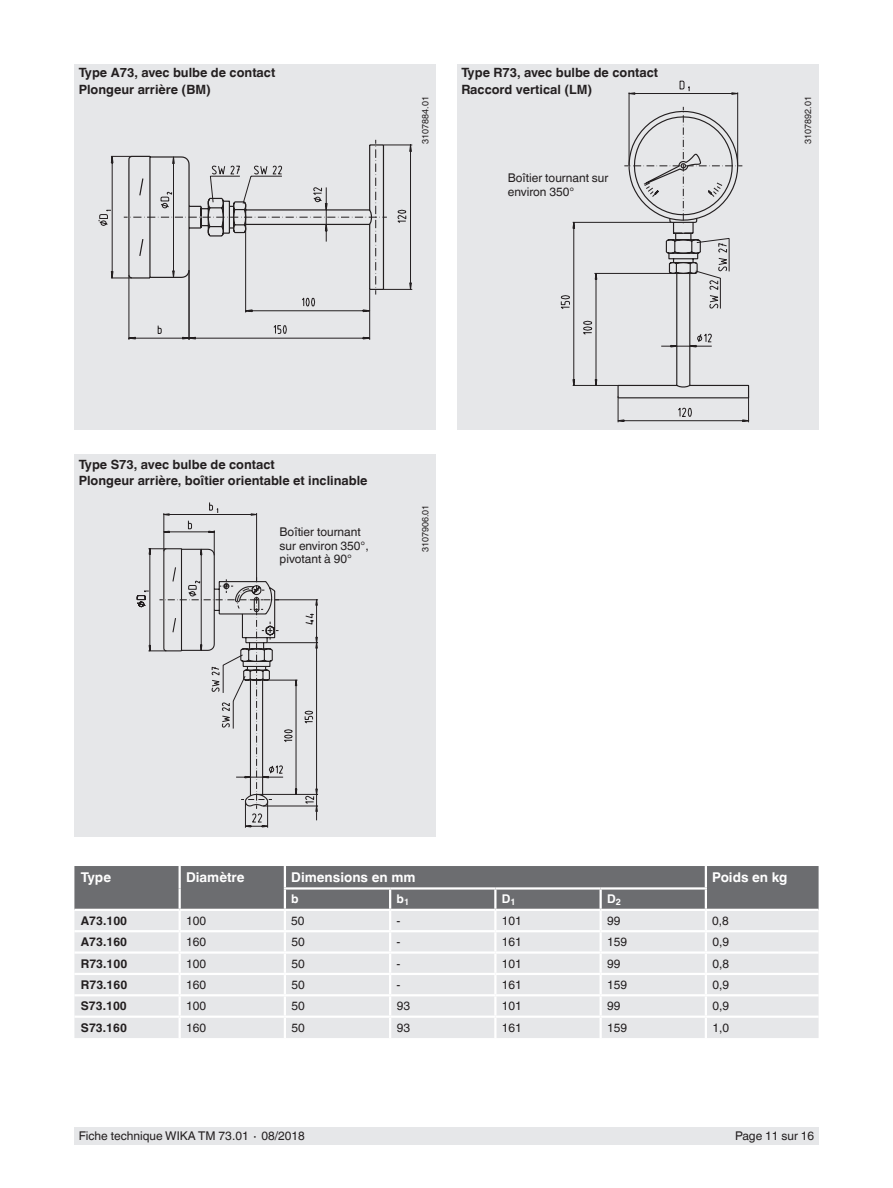
<style>
.page{position:relative;width:893px;height:1188px;background:#fff}
.page>*{position:absolute;margin:0;border:0;box-sizing:border-box;transform-origin:0 0}
.t1{font:700 13.5px "Helvetica World";color:#fff}
.t2{font:700 12.75px/16.5px "Helvetica World";color:#231f20}
.t3{font:12px/13.5px "Helvetica World";color:#231f20}
.t4{font:700 12px "Helvetica World";color:#231f20}
.t5{font:700 12px "Helvetica World";color:#fff}
.t6{font:9px "Helvetica World";color:#231f20}
</style>
<div class="page">
<div style="left:74px;top:1128px;width:745px;height:17px;background:#e6e7e9"></div>
<div style="left:457px;top:64px;width:362px;height:365px;background:#e6e7e9"></div>
<div style="left:74px;top:64px;width:362px;height:365px;background:#e6e7e9"></div>
<div style="left:74px;top:454px;width:362px;height:383px;background:#e6e7e9"></div>
<div style="left:74px;top:996px;width:745px;height:42px;background:#e6e7e9"></div>
<hr style="left:179px;top:996px;width:2px;height:20px;background:#fff">
<hr style="left:284px;top:996px;width:2px;height:20px;background:#fff">
<hr style="left:389px;top:996px;width:2px;height:20px;background:#fff">
<hr style="left:494px;top:996px;width:2px;height:20px;background:#fff">
<hr style="left:599px;top:996px;width:3px;height:20px;background:#fff">
<hr style="left:705px;top:996px;width:2px;height:20px;background:#fff">
<hr style="left:74px;top:1016px;width:106px;height:2px;background:#fff">
<hr style="left:180px;top:1016px;width:105px;height:2px;background:#fff">
<hr style="left:179px;top:1018px;width:2px;height:20px;background:#fff">
<hr style="left:285px;top:1016px;width:105px;height:2px;background:#fff">
<hr style="left:284px;top:1018px;width:2px;height:20px;background:#fff">
<hr style="left:390px;top:1016px;width:105px;height:2px;background:#fff">
<hr style="left:389px;top:1018px;width:2px;height:20px;background:#fff">
<hr style="left:495px;top:1016px;width:106px;height:2px;background:#fff">
<hr style="left:494px;top:1018px;width:2px;height:20px;background:#fff">
<hr style="left:601px;top:1016px;width:105px;height:2px;background:#fff">
<hr style="left:599px;top:1018px;width:3px;height:20px;background:#fff">
<hr style="left:706px;top:1016px;width:113px;height:2px;background:#fff">
<hr style="left:705px;top:1018px;width:2px;height:20px;background:#fff">
<svg style="left:74px;top:866px;width:745px;height:128px;background:#c0c1c3"></svg>
<hr style="left:180px;top:909px;width:105px;height:2px;background:#fff">
<hr style="left:285px;top:909px;width:105px;height:2px;background:#fff">
<hr style="left:390px;top:909px;width:105px;height:2px;background:#fff">
<hr style="left:495px;top:909px;width:106px;height:2px;background:#fff">
<hr style="left:601px;top:909px;width:105px;height:2px;background:#fff">
<hr style="left:706px;top:909px;width:113px;height:2px;background:#fff">
<hr style="left:74px;top:909px;width:106px;height:2px;background:#fff">
<svg style="left:128px;top:139px;width:279px;height:201px"></svg>
<svg style="left:98px;top:144px;width:287px;height:147px"></svg>
<svg style="left:560px;top:81px;width:125px;height:305px"></svg>
<svg style="left:617px;top:85px;width:132px;height:337px"></svg>
<svg style="left:143px;top:502px;width:175px;height:326px"></svg>
<p class="t2" style="left:79px;top:65px;width:198px">Type A73, avec bulbe de contact<br>Plongeur arrière (BM)</p>
<p class="t2" style="left:461px;top:65px;width:198px">Type R73, avec bulbe de contact<br>Raccord vertical (LM)</p>
<p class="t6" style="left:420px;top:144px;width:49px;rotate:-90deg">3107884.01</p>
<p class="t6" style="left:803px;top:144px;width:49px;rotate:-90deg">3107892.01</p>
<p class="t3" style="left:508px;top:171px;width:102px">Boîtier tournant sur environ 350°</p>
<p class="t2" style="left:79px;top:456px;width:290px">Type S73, avec bulbe de contact<br>Plongeur arrière, boîtier orientable et inclinable</p>
<p class="t3" style="left:280px;top:525px;width:91px">Boîtier tournant sur environ 350°, pivotant à 90°</p>
<p class="t6" style="left:420px;top:552px;width:49px;rotate:-90deg">3107906.01</p>
<p class="t1" style="left:81px;top:870px;width:32px">Type</p>
<p class="t1" style="left:186px;top:870px;width:60px">Diamètre</p>
<p class="t1" style="left:291px;top:870px;width:126px">Dimensions en mm</p>
<p class="t1" style="left:712px;top:870px;width:77px">Poids en kg</p>
<p class="t5" style="left:291px;top:892px;width:9px">b</p>
<p class="t5" style="left:397px;top:892px;width:14px">b<sub>1</sub></p>
<p class="t5" style="left:502px;top:892px;width:15px">D<sub>1</sub></p>
<p class="t5" style="left:607px;top:892px;width:15px">D<sub>2</sub></p>
<p class="t4" style="left:81px;top:914px;width:48px">A73.100</p>
<p class="t3" style="left:186px;top:914px;width:22px">100</p>
<p class="t3" style="left:291px;top:914px;width:15px">50</p>
<p class="t3" style="left:397px;top:914px;width:5px">-</p>
<p class="t3" style="left:502px;top:914px;width:22px">101</p>
<p class="t3" style="left:607px;top:914px;width:15px">99</p>
<p class="t3" style="left:712px;top:914px;width:18px">0,8</p>
<p class="t4" style="left:81px;top:935px;width:48px">A73.160</p>
<p class="t3" style="left:186px;top:935px;width:22px">160</p>
<p class="t3" style="left:291px;top:935px;width:15px">50</p>
<p class="t3" style="left:397px;top:935px;width:5px">-</p>
<p class="t3" style="left:502px;top:935px;width:22px">161</p>
<p class="t3" style="left:607px;top:935px;width:22px">159</p>
<p class="t3" style="left:712px;top:935px;width:18px">0,9</p>
<p class="t4" style="left:81px;top:956px;width:48px">R73.100</p>
<p class="t3" style="left:186px;top:957px;width:22px">100</p>
<p class="t3" style="left:291px;top:957px;width:15px">50</p>
<p class="t3" style="left:397px;top:957px;width:5px">-</p>
<p class="t3" style="left:502px;top:957px;width:22px">101</p>
<p class="t3" style="left:607px;top:957px;width:15px">99</p>
<p class="t3" style="left:712px;top:957px;width:18px">0,8</p>
<p class="t4" style="left:81px;top:978px;width:48px">R73.160</p>
<p class="t3" style="left:186px;top:978px;width:22px">160</p>
<p class="t3" style="left:291px;top:978px;width:15px">50</p>
<p class="t3" style="left:397px;top:978px;width:5px">-</p>
<p class="t3" style="left:502px;top:978px;width:22px">161</p>
<p class="t3" style="left:607px;top:978px;width:22px">159</p>
<p class="t3" style="left:712px;top:978px;width:18px">0,9</p>
<p class="t4" style="left:81px;top:999px;width:47px">S73.100</p>
<p class="t3" style="left:186px;top:999px;width:22px">100</p>
<p class="t3" style="left:291px;top:999px;width:15px">50</p>
<p class="t3" style="left:397px;top:999px;width:15px">93</p>
<p class="t3" style="left:502px;top:999px;width:22px">101</p>
<p class="t3" style="left:607px;top:999px;width:15px">99</p>
<p class="t3" style="left:712px;top:999px;width:18px">0,9</p>
<p class="t4" style="left:81px;top:1021px;width:47px">S73.160</p>
<p class="t3" style="left:186px;top:1021px;width:22px">160</p>
<p class="t3" style="left:291px;top:1021px;width:15px">50</p>
<p class="t3" style="left:397px;top:1021px;width:15px">93</p>
<p class="t3" style="left:502px;top:1021px;width:22px">161</p>
<p class="t3" style="left:607px;top:1021px;width:22px">159</p>
<p class="t3" style="left:712px;top:1021px;width:18px">1,0</p>
<p class="t3" style="left:79px;top:1130px;width:228px">Fiche technique WIKA TM 73.01 ∙ 08/2018</p>
<p class="t3" style="left:735px;top:1130px;width:81px">Page 11 sur 16</p>
</div>
